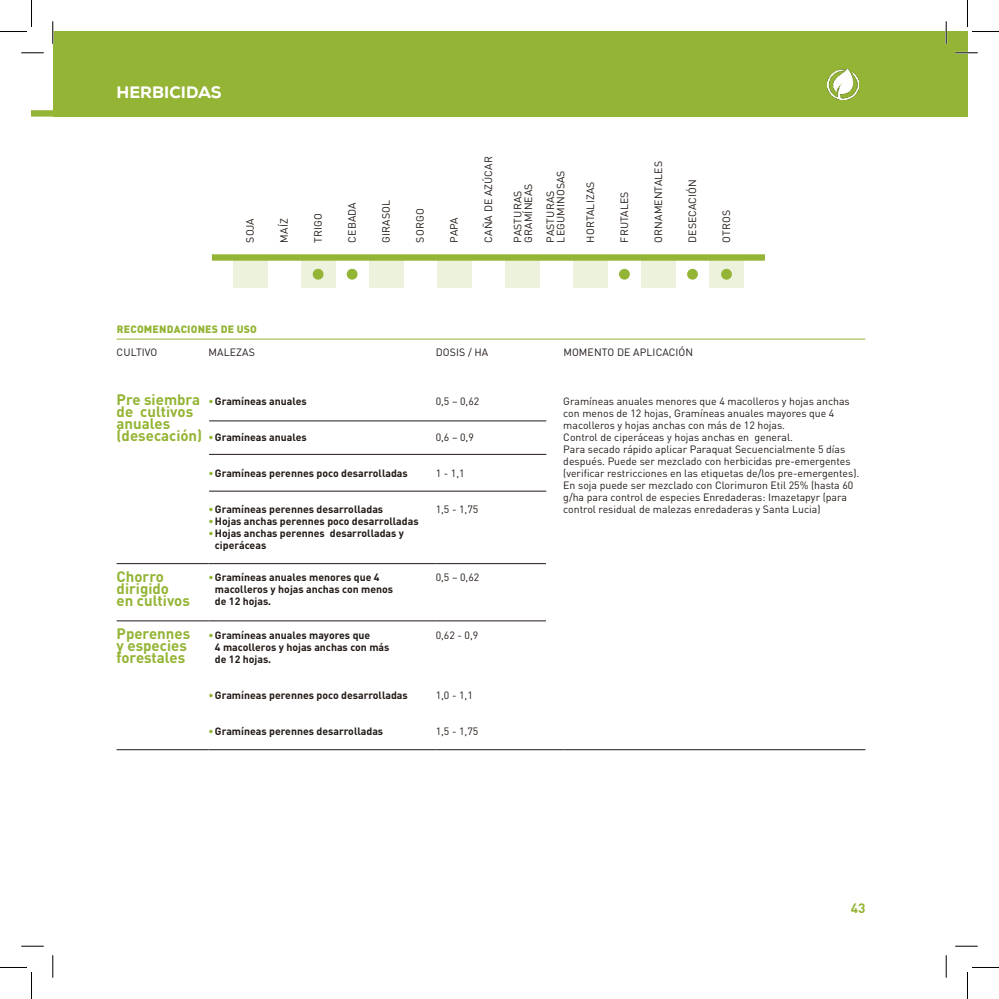
<style>
.page{position:relative;width:999px;height:999px;background:#fff}
.page>*{position:absolute;margin:0;border:0;box-sizing:border-box;transform-origin:0 0}
.t1{font:800 16.5px "Nexa";color:#fff}
.t2{font:700 15px/12px "DIN Pro";color:#93b434}
.t3{font:700 13.5px "DIN Pro";color:#93b434}
.t4{font:10.5px/12px "DIN Pro";color:#211915}
.t5{font:700 10.5px/12px "DIN Pro";color:#211915}
.t6{font:900 10.5px "DIN Pro";letter-spacing:.02em;color:#93b434}
.s1{color:#93b434}
</style>
<div class="page">
<hr style="left:117px;top:339px;width:748px;height:1px;background:#93b434">
<svg style="left:32px;top:31px;width:935px;height:86px"></svg>
<div style="left:53px;top:32px;width:914px;height:85px;background:#93b434"></div>
<div style="left:233px;top:261px;width:34px;height:27px;background:#ecf2db"></div>
<div style="left:301px;top:261px;width:34px;height:27px;background:#ecf2db"></div>
<div style="left:369px;top:261px;width:34px;height:27px;background:#ecf2db"></div>
<div style="left:437px;top:261px;width:34px;height:27px;background:#ecf2db"></div>
<div style="left:505px;top:261px;width:34px;height:27px;background:#ecf2db"></div>
<div style="left:573px;top:261px;width:34px;height:27px;background:#ecf2db"></div>
<div style="left:641px;top:261px;width:34px;height:27px;background:#ecf2db"></div>
<div style="left:709px;top:261px;width:34px;height:27px;background:#ecf2db"></div>
<div style="left:212px;top:254px;width:553px;height:7px;background:#93b434"></div>
<div style="left:313px;top:269px;width:10px;height:10px;background:#93b434;border-radius:50%"></div>
<div style="left:347px;top:269px;width:10px;height:10px;background:#93b434;border-radius:50%"></div>
<div style="left:619px;top:269px;width:10px;height:10px;background:#93b434;border-radius:50%"></div>
<div style="left:721px;top:269px;width:11px;height:10px;background:#93b434;border-radius:50%"></div>
<div style="left:687px;top:269px;width:11px;height:10px;background:#93b434;border-radius:50%"></div>
<hr style="left:117px;top:563px;width:91px;height:1px;background:#211915">
<hr style="left:208px;top:563px;width:227px;height:1px;background:#211915">
<hr style="left:435px;top:563px;width:128px;height:1px;background:#211915">
<hr style="left:117px;top:620px;width:91px;height:1px;background:#211915">
<hr style="left:208px;top:620px;width:227px;height:1px;background:#211915">
<hr style="left:435px;top:620px;width:128px;height:1px;background:#211915">
<hr style="left:117px;top:749px;width:91px;height:1px;background:#211915">
<hr style="left:208px;top:749px;width:227px;height:1px;background:#211915">
<hr style="left:435px;top:749px;width:128px;height:1px;background:#211915">
<hr style="left:563px;top:749px;width:302px;height:1px;background:#211915">
<hr style="left:209px;top:491px;width:337px;height:1px;background:#211915">
<hr style="left:209px;top:454px;width:337px;height:1px;background:#211915">
<hr style="left:209px;top:420px;width:337px;height:1px;background:#211915">
<div style="left:546px;top:540px;width:331px;height:131px;background:#fff"></div>
<img style="left:828px;top:68px;width:30px;height:32px">
<hr style="left:21px;top:52px;width:23px;height:2px;background:#fff">
<hr style="left:955px;top:52px;width:22px;height:2px;background:#fff">
<hr style="left:52px;top:21px;width:2px;height:23px;background:#fff">
<hr style="left:945px;top:21px;width:2px;height:23px;background:#fff">
<svg style="left:21px;top:53px;width:23px;height:1px"></svg>
<svg style="left:955px;top:53px;width:22px;height:1px"></svg>
<svg style="left:21px;top:945px;width:23px;height:1px"></svg>
<svg style="left:955px;top:945px;width:22px;height:1px"></svg>
<svg style="left:53px;top:21px;width:1px;height:23px"></svg>
<svg style="left:53px;top:955px;width:1px;height:22px"></svg>
<svg style="left:945px;top:21px;width:1px;height:23px"></svg>
<svg style="left:945px;top:955px;width:1px;height:22px"></svg>
<svg style="left:0;top:0;width:32px;height:32px"></svg>
<svg style="left:0;top:967px;width:32px;height:31px"></svg>
<svg style="left:967px;top:0;width:31px;height:32px"></svg>
<svg style="left:967px;top:967px;width:31px;height:31px"></svg>
<h1 class="t1" style="left:117px;top:82px;width:107px">HERBICIDAS</h1>
<p class="t4" style="left:243px;top:242px;width:26px;rotate:-90deg">SOJA</p>
<p class="t4" style="left:277px;top:242px;width:26px;rotate:-90deg">MAÍZ</p>
<p class="t4" style="left:311px;top:242px;width:31px;rotate:-90deg">TRIGO</p>
<p class="t4" style="left:345px;top:242px;width:42px;rotate:-90deg">CEBADA</p>
<p class="t4" style="left:379px;top:242px;width:44px;rotate:-90deg">GIRASOL</p>
<p class="t4" style="left:413px;top:242px;width:35px;rotate:-90deg">SORGO</p>
<p class="t4" style="left:447px;top:242px;width:27px;rotate:-90deg">PAPA</p>
<p class="t4" style="left:482px;top:242px;width:88px;rotate:-90deg">CAÑA DE AZÚCAR</p>
<p class="t4" style="left:512px;top:242px;width:61px;line-height:10.5px;rotate:-90deg">PASTURAS<br>GRAMÍNEAS</p>
<p class="t4" style="left:544px;top:242px;width:74px;line-height:10.5px;rotate:-90deg">PASTURAS<br>LEGUMINOSAS</p>
<p class="t4" style="left:584px;top:242px;width:62px;rotate:-90deg">HORTALIZAS</p>
<p class="t4" style="left:618px;top:242px;width:52px;rotate:-90deg">FRUTALES</p>
<p class="t4" style="left:652px;top:242px;width:83px;rotate:-90deg">ORNAMENTALES</p>
<p class="t4" style="left:686px;top:242px;width:64px;rotate:-90deg">DESECACIÓN</p>
<p class="t4" style="left:720px;top:242px;width:34px;rotate:-90deg">OTROS</p>
<p class="t6" style="left:117px;top:320px;width:142px">RECOMENDACIONES DE USO</p>
<p class="t4" style="left:117px;top:346px;width:42px">CULTIVO</p>
<p class="t4" style="left:208px;top:346px;width:48px">MALEZAS</p>
<p class="t4" style="left:435px;top:346px;width:54px">DOSIS / HA</p>
<p class="t4" style="left:563px;top:346px;width:131px">MOMENTO DE APLICACIÓN</p>
<h2 class="t2" style="left:117px;top:392px;width:87px">Pre siembra de cultivos anuales (desecación)</h2>
<p class="t5" style="left:208px;top:393px;width:100px"><span class="s1">•</span>Gramíneas anuales</p>
<p class="t5" style="left:208px;top:429px;width:100px"><span class="s1">•</span>Gramíneas anuales</p>
<p class="t5" style="left:208px;top:465px;width:201px"><span class="s1">•</span>Gramíneas perennes poco desarrolladas</p>
<p class="t5" style="left:208px;top:501px;width:176px"><span class="s1">•</span>Gramíneas perennes desarrolladas</p>
<p class="t5" style="left:208px;top:513px;width:212px"><span class="s1">•</span>Hojas anchas perennes poco desarrolladas</p>
<p class="t5" style="left:215px;top:525px;width:191px;text-indent:-6px"><span class="s1">•</span>Hojas anchas perennes desarrolladas y ciperáceas</p>
<p class="t4" style="left:435px;top:394px;width:45px">0,5 – 0,62</p>
<p class="t4" style="left:435px;top:430px;width:40px">0,6 – 0,9</p>
<p class="t4" style="left:435px;top:466px;width:30px">1 - 1,1</p>
<p class="t4" style="left:435px;top:502px;width:44px">1,5 - 1,75</p>
<h2 class="t2" style="left:117px;top:568px;width:75px">Chorro dirigido<br>en cultivos</h2>
<p class="t5" style="left:215px;top:570px;width:180px;text-indent:-6px"><span class="s1">•</span>Gramíneas anuales menores que 4 macolleros y hojas anchas con menos de 12 hojas.</p>
<p class="t4" style="left:435px;top:571px;width:45px">0,5 – 0,62</p>
<h2 class="t2" style="left:117px;top:626px;width:75px">Pperennes y especies forestales</h2>
<p class="t5" style="left:215px;top:627px;width:176px;text-indent:-6px"><span class="s1">•</span>Gramíneas anuales mayores que<br>4 macolleros y hojas anchas con más de 12 hojas.</p>
<p class="t5" style="left:208px;top:687px;width:201px"><span class="s1">•</span>Gramíneas perennes poco desarrolladas</p>
<p class="t5" style="left:208px;top:723px;width:176px"><span class="s1">•</span>Gramíneas perennes desarrolladas</p>
<p class="t4" style="left:435px;top:628px;width:44px">0,62 - 0,9</p>
<p class="t4" style="left:435px;top:688px;width:39px">1,0 - 1,1</p>
<p class="t4" style="left:435px;top:724px;width:44px">1,5 - 1,75</p>
<p class="t4" style="left:563px;top:394px;width:297px">Gramíneas anuales menores que 4 macolleros y hojas anchas con menos de 12 hojas, Gramíneas anuales mayores que 4 macolleros y hojas anchas con más de 12 hojas.<br>Control de ciperáceas y hojas anchas en general.<br>Para secado rápido aplicar Paraquat Secuencialmente 5 días después. Puede ser mezclado con herbicidas pre-emergentes (verificar restricciones en las etiquetas de/los pre-emergentes).<br>En soja puede ser mezclado con Clorimuron Etil 25% (hasta 60 g/ha para control de especies Enredaderas: Imazetapyr (para control residual de malezas enredaderas y Santa Lucia)</p>
<p class="t3" style="left:850px;top:896px;width:16px">43</p>
</div>
